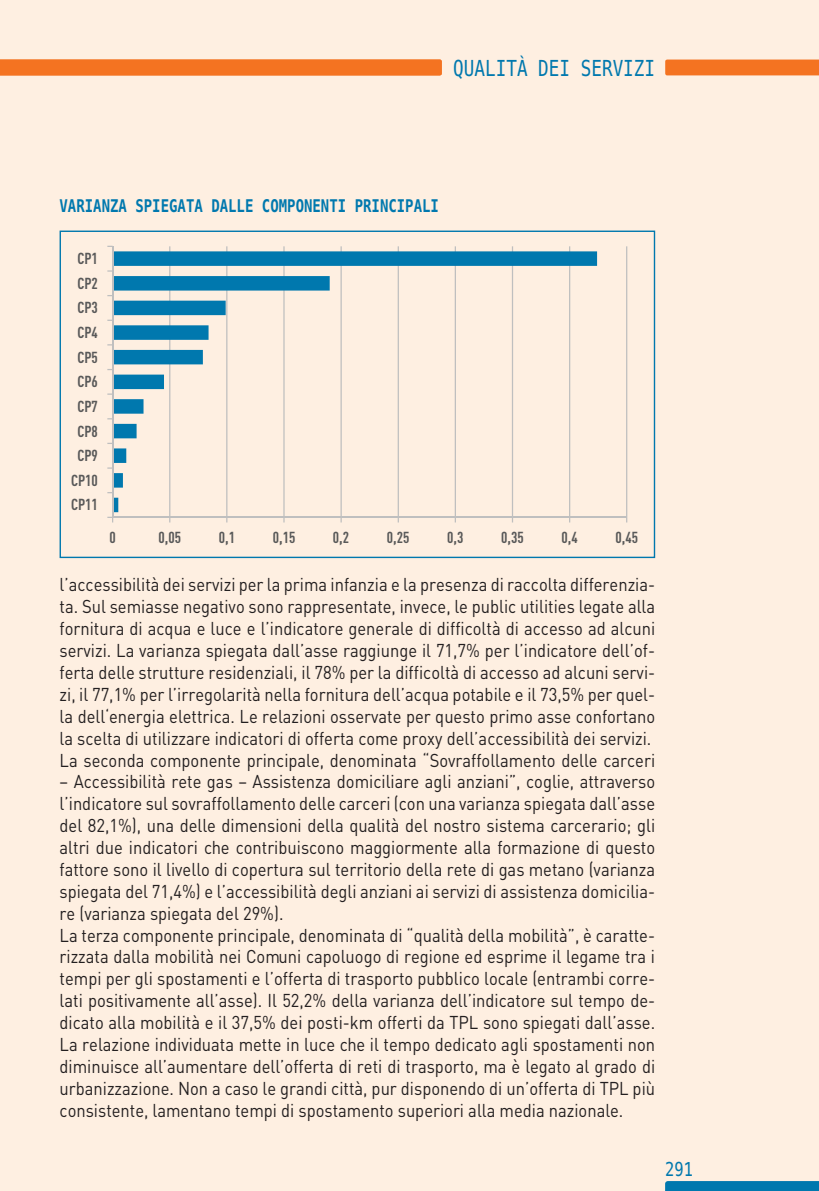
<style>
.page{position:relative;width:819px;height:1191px;background:#feefe1}
.page>*{position:absolute;margin:0;border:0;box-sizing:border-box;transform-origin:0 0}
.t1{font:22.05px "Menlo";color:#0078ae;scale:.8 1}
.t2{font:19.25px "Menlo";color:#0078ae;scale:.8 1}
.t3{font:18.38px/21.9px "DIN";color:#231f20;scale:.9 1}
.t4{font:700 17.5px "Menlo";color:#0078ae;scale:.8 1}
.t5{font:700 15.75px "DIN Cond";color:#595959}
</style>
<div class="page">
<svg style="left:665px;top:1181px;width:154px;height:10px"></svg>
<div style="left:665px;top:60px;width:154px;height:15px;background:#f47321"></div>
<div style="left:0;top:60px;width:441px;height:15px;background:#f47321"></div>
<hr style="left:169px;top:246px;width:1px;height:271px;background:#bfbfbf">
<hr style="left:226px;top:246px;width:1px;height:271px;background:#bfbfbf">
<hr style="left:283px;top:246px;width:1px;height:271px;background:#bfbfbf">
<hr style="left:340px;top:246px;width:2px;height:271px;background:#bfbfbf">
<hr style="left:397px;top:246px;width:2px;height:271px;background:#bfbfbf">
<hr style="left:454px;top:246px;width:2px;height:271px;background:#bfbfbf">
<hr style="left:512px;top:246px;width:1px;height:271px;background:#bfbfbf">
<hr style="left:569px;top:246px;width:1px;height:271px;background:#bfbfbf">
<hr style="left:626px;top:246px;width:1px;height:271px;background:#bfbfbf">
<svg style="left:113px;top:251px;width:484px;height:261px"></svg>
<hr style="left:113px;top:517px;width:513px;height:1px;background:#bfbfbf">
<hr style="left:112px;top:246px;width:1px;height:271px;background:#bfbfbf">
<p class="t1" style="left:453px;top:53px;width:254px">QUALITÀ DEI SERVIZI</p>
<p class="t4" style="left:60px;top:193px;width:476px">VARIANZA SPIEGATA DALLE COMPONENTI PRINCIPALI</p>
<p class="t5" style="left:77px;top:249px;width:22px">CP1</p>
<p class="t5" style="left:77px;top:273px;width:22px">CP2</p>
<p class="t5" style="left:77px;top:298px;width:22px">CP3</p>
<p class="t5" style="left:77px;top:323px;width:22px">CP4</p>
<p class="t5" style="left:77px;top:347px;width:22px">CP5</p>
<p class="t5" style="left:77px;top:372px;width:22px">CP6</p>
<p class="t5" style="left:77px;top:397px;width:22px">CP7</p>
<p class="t5" style="left:77px;top:421px;width:22px">CP8</p>
<p class="t5" style="left:77px;top:446px;width:22px">CP9</p>
<p class="t5" style="left:71px;top:470px;width:28px">CP10</p>
<p class="t5" style="left:71px;top:495px;width:28px">CP11</p>
<p class="t5" style="left:109px;top:528px;width:8px">0</p>
<p class="t5" style="left:158px;top:528px;width:24px">0,05</p>
<p class="t5" style="left:219px;top:528px;width:18px">0,1</p>
<p class="t5" style="left:273px;top:528px;width:24px">0,15</p>
<p class="t5" style="left:333px;top:528px;width:18px">0,2</p>
<p class="t5" style="left:387px;top:528px;width:24px">0,25</p>
<p class="t5" style="left:447px;top:528px;width:18px">0,3</p>
<p class="t5" style="left:501px;top:528px;width:24px">0,35</p>
<p class="t5" style="left:561px;top:528px;width:18px">0,4</p>
<p class="t5" style="left:615px;top:528px;width:24px">0,45</p>
<p class="t3" style="left:60px;top:573px;width:663px">l’accessibilità dei servizi per la prima infanzia e la presenza di raccolta differenzia&shy;ta. Sul semiasse negativo sono rappresentate, invece, le public utilities legate alla fornitura di acqua e luce e l’indicatore generale di difficoltà di accesso ad alcuni servizi. La varianza spiegata dall’asse raggiunge il 71,7% per l’indicatore dell’of&shy;ferta delle strutture residenziali, il 78% per la difficoltà di accesso ad alcuni servi&shy;zi, il 77,1% per l’irregolarità nella fornitura dell’acqua potabile e il 73,5% per quel&shy;la dell‘energia elettrica. Le relazioni osservate per questo primo asse confortano la scelta di utilizzare indicatori di offerta come proxy dell’accessibilità dei servizi.<br>La seconda componente principale, denominata “Sovraffollamento delle carceri</p>
<p class="t3" style="left:60px;top:770px;width:663px">– Accessibilità rete gas – Assistenza domiciliare agli anziani”, coglie, attraverso l’indicatore sul sovraffollamento delle carceri (con una varianza spiegata dall’asse del 82,1%), una delle dimensioni della qualità del nostro sistema carcerario; gli altri due indicatori che contribuiscono maggiormente alla formazione di questo fattore sono il livello di copertura sul territorio della rete di gas metano (varianza spiegata del 71,4%) e l’accessibilità degli anziani ai servizi di assistenza domicilia&shy;re (varianza spiegata del 29%).<br>La terza componente principale, denominata di “qualità della mobilità”, è caratte&shy;rizzata dalla mobilità nei Comuni capoluogo di regione ed esprime il legame tra i tempi per gli spostamenti e l’offerta di trasporto pubblico locale (entrambi corre&shy;lati positivamente all’asse). Il 52,2% della varianza dell’indicatore sul tempo de&shy;dicato alla mobilità e il 37,5% dei posti-km offerti da TPL sono spiegati dall’asse.<br>La relazione individuata mette in luce che il tempo dedicato agli spostamenti non diminuisce all’aumentare dell’offerta di reti di trasporto, ma è legato al grado di urbanizzazione. Non a caso le grandi città, pur disponendo di un’offerta di TPL più consistente, lamentano tempi di spostamento superiori alla media nazionale.</p>
<p class="t2" style="left:665px;top:1155px;width:36px">291</p>
</div>
